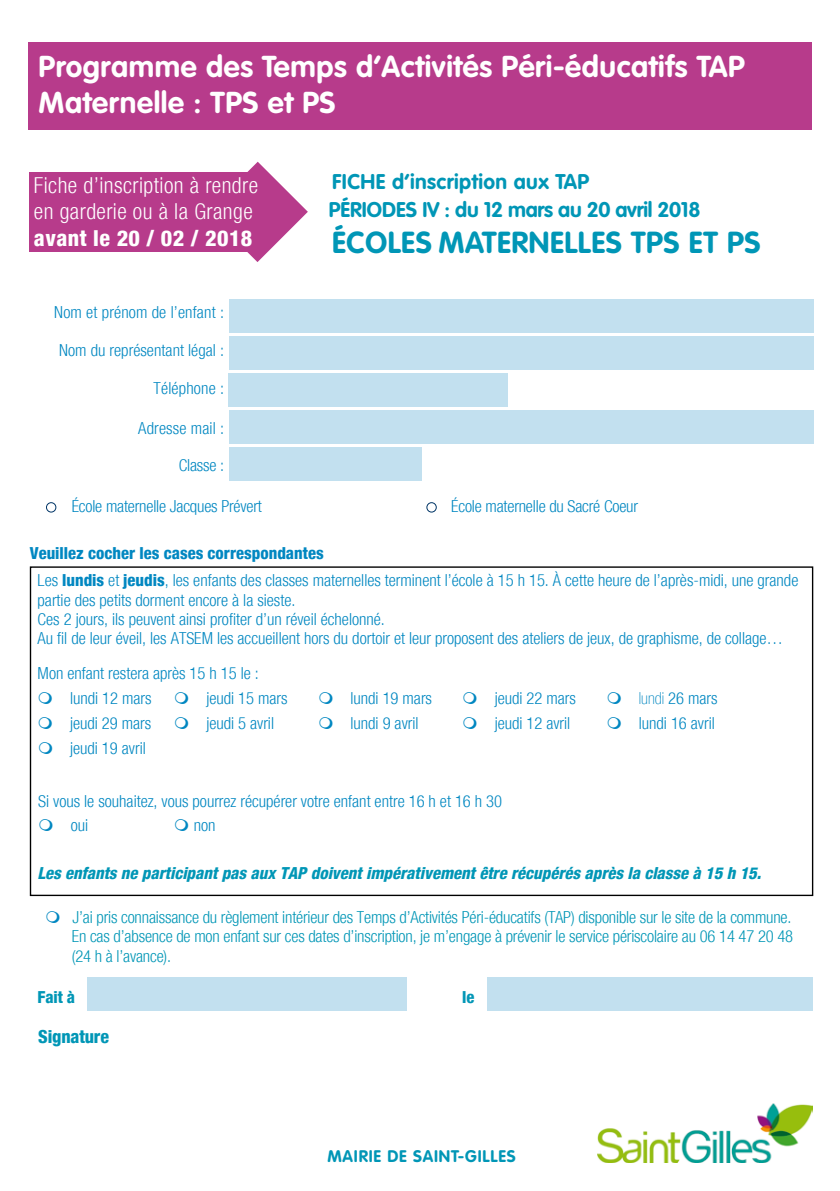
<style>
.page{position:relative;width:840px;height:1191px;background:#fff}
.page>*{position:absolute;margin:0;border:0;box-sizing:border-box;transform-origin:0 0}
.t1{font:700 30px "VAG Rounded";letter-spacing:.02em;color:#0096b6}
.t2{font:700 29.8px/35.8px "VAG Rounded";letter-spacing:.02em;color:#fff}
.t3{font:300 condensed 22px/26.4px "Helvetica Neue LT Std";letter-spacing:.02em;color:#fff}
.t4{font:800 condensed 22px "Helvetica Neue LT Std";letter-spacing:.02em;color:#fff}
.t5{font:700 21px/28.2px "VAG Rounded";color:#0096b6}
.t6{font:800 condensed 18px "Helvetica Neue LT Std";letter-spacing:-.01em;color:#0096b6}
.t7{font:300 condensed 16.6px/19.4px "Helvetica Neue LT Std";color:#0087c1}
.t8{font:300 condensed 16.6px/19.4px "Helvetica Neue LT Std";letter-spacing:-.01em;color:#0096b6;text-align:justify}
.t9{font:italic 800 condensed 16.6px "Helvetica Neue LT Std";color:#0096b6}
.t10{font:700 16.6px "VAG Rounded";letter-spacing:.05em;color:#0096b6}
.t11{font:800 condensed 16.6px "Helvetica Neue LT Std";letter-spacing:-.01em;color:#0096b6}
.s1{font-weight:800}
.s2{font-weight:100}
</style>
<div class="page">
<div style="left:228px;top:410px;width:584px;height:34px;background:#c2e0ef"></div>
<div style="left:228px;top:299px;width:584px;height:33px;background:#c2e0ef"></div>
<div style="left:228px;top:336px;width:584px;height:33px;background:#c2e0ef"></div>
<div style="left:228px;top:373px;width:279px;height:33px;background:#c2e0ef"></div>
<div style="left:29px;top:172px;width:234px;height:80px;background:#b73b8b"></div>
<svg style="left:247px;top:162px;width:61px;height:100px"></svg>
<div style="left:46px;top:502px;width:10px;height:10px;border:1px solid #003566;border-radius:50%"></div>
<div style="left:426px;top:502px;width:10px;height:10px;border:1px solid #003566;border-radius:50%"></div>
<div style="left:228px;top:448px;width:193px;height:33px;background:#c2e0ef"></div>
<img style="left:597px;top:1103px;width:215px;height:59px">
<div style="left:28px;top:43px;width:783px;height:87px;background:#b73b8b"></div>
<div style="left:87px;top:977px;width:319px;height:33px;background:#c2e0ef"></div>
<div style="left:487px;top:977px;width:325px;height:33px;background:#c2e0ef"></div>
<h2 class="t2" style="left:39px;top:49px;width:707px">Programme des Temps d’Activités Péri-éducatifs TAP<br>Maternelle : TPS et PS</h2>
<h3 class="t3" style="left:34px;top:172px;width:225px">Fiche d’inscription à rendre en garderie ou à la Grange</h3>
<h3 class="t4" style="left:34px;top:224px;width:220px">avant le 20 / 02 / 2018</h3>
<p class="t5" style="left:328px;top:167px;width:373px">FICHE d’inscription aux TAP<br>PÉRIODES IV : du 12 mars au 20 avril 2018</p>
<h1 class="t1" style="left:332px;top:225px;width:429px">ÉCOLES MATERNELLES TPS ET PS</h1>
<p class="t7" style="left:54px;top:302px;width:171px">Nom et prénom de l’enfant :</p>
<p class="t7" style="left:59px;top:340px;width:166px">Nom du représentant légal :</p>
<p class="t7" style="left:153px;top:378px;width:72px">Téléphone :</p>
<p class="t7" style="left:138px;top:418px;width:87px">Adresse mail :</p>
<p class="t7" style="left:178px;top:455px;width:47px">Classe :</p>
<p class="t7" style="left:72px;top:497px;width:191px">École maternelle Jacques Prévert</p>
<p class="t7" style="left:451px;top:497px;width:188px">École maternelle du Sacré Coeur</p>
<p class="t7" style="left:38px;top:539px;width:761px;line-height:27.4px;text-indent:-8px"><span class="s1">Veuillez cocher les cases correspondantes<br></span>Les <span class="s1">lundis</span> et <span class="s1">jeudis</span>, les enfants des classes maternelles terminent l’école à 15 h 15. À cette heure de l’après-midi, une grande</p>
<p class="t7" style="left:38px;top:590px;width:746px">partie des petits dorment encore à la sieste.<br>Ces 2 jours, ils peuvent ainsi profiter d’un réveil échelonné.<br>Au fil de leur éveil, les ATSEM les accueillent hors du dortoir et leur proposent des ateliers de jeux, de graphisme, de collage…</p>
<p class="t7" style="left:70px;top:661px;width:190px;line-height:24.8px;text-indent:-32px">Mon enfant restera après 15 h 15 le : lundi 12 mars</p>
<p class="t7" style="left:206px;top:688px;width:83px">jeudi 15 mars</p>
<p class="t7" style="left:350px;top:688px;width:83px">lundi 19 mars</p>
<p class="t7" style="left:494px;top:688px;width:83px">jeudi 22 mars</p>
<p class="t7" style="left:638px;top:688px;width:80px"><span class="s2">lundi</span> 26 mars</p>
<p class="t7" style="left:70px;top:713px;width:83px">jeudi 29 mars</p>
<p class="t7" style="left:206px;top:713px;width:69px">jeudi 5 avril</p>
<p class="t7" style="left:350px;top:713px;width:69px">lundi 9 avril</p>
<p class="t7" style="left:494px;top:713px;width:77px">jeudi 12 avril</p>
<p class="t7" style="left:638px;top:713px;width:77px">lundi 16 avril</p>
<p class="t7" style="left:70px;top:738px;width:77px">jeudi 19 avril</p>
<p class="t7" style="left:71px;top:788px;width:433px;line-height:24.8px;text-indent:-32px">Si vous le souhaitez, vous pourrez récupérer votre enfant entre 16 h et 16 h 30 oui</p>
<p class="t7" style="left:194px;top:815px;width:23px">non</p>
<p class="t9" style="left:38px;top:862px;width:724px">Les enfants ne participant pas aux TAP doivent impérativement être récupérés après la classe à 15 h 15.</p>
<p class="t8" style="left:72px;top:907px;width:722px">J’ai pris connaissance du règlement intérieur des Temps d’Activités Péri-éducatifs (TAP) disponible sur le site de la commune.<br>En cas d’absence de mon enfant sur ces dates d’inscription, je m’engage à prévenir le service périscolaire au 06 14 47 20 48 (24 h à l’avance).</p>
<p class="t11" style="left:38px;top:986px;width:39px">Fait à</p>
<p class="t11" style="left:462px;top:986px;width:14px">le</p>
<p class="t6" style="left:38px;top:1025px;width:72px">Signature</p>
<p class="t10" style="left:327px;top:1146px;width:190px">MAIRIE DE SAINT-GILLES</p>
</div>
